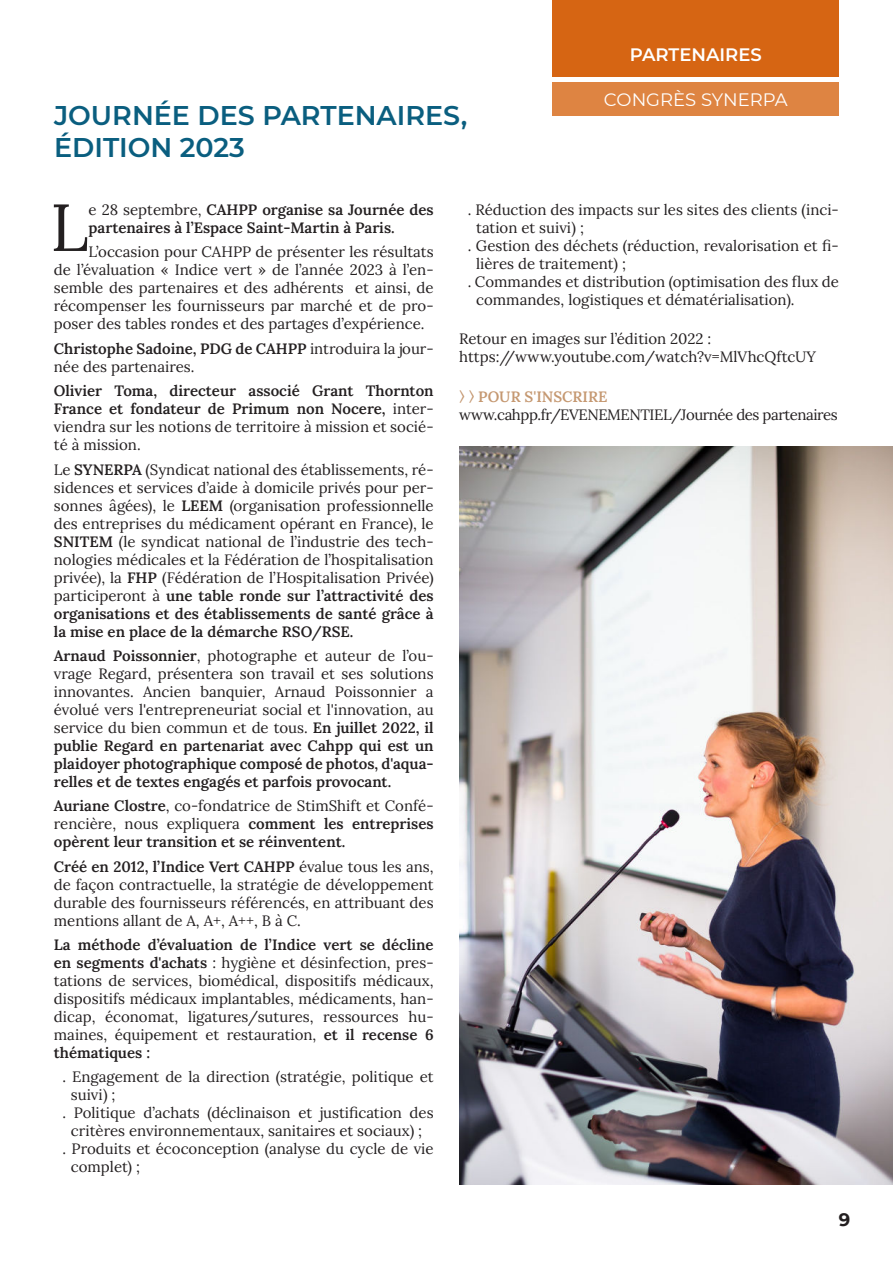
<style>
.page{position:relative;width:893px;height:1263px;background:#fff}
.page>*{position:absolute;margin:0;border:0;box-sizing:border-box;transform-origin:0 0}
.t1{font:66.45px "Lora";color:#231f20}
.t2{font:600 27px/32.4px "Montserrat";color:#0a5e7f}
.t3{font:18px "Montserrat";color:#fff}
.t4{font:600 18px "Montserrat";color:#fff}
.t5{font:700 18px "Montserrat";color:#231f20}
.t6{font:15px/18px "Lora";color:#231f20;text-align:justify}
.t7{font:600 15px/18px "Lora";color:#231f20;text-align:justify}
.t8{font:15px "Lora";letter-spacing:-.03em;color:#231f20}
.t9{font:600 15px "Lora";color:#c59871}
.s1{font-weight:400}
.s2{font-weight:600}
</style>
<div class="page">
<div style="left:553px;top:0;width:286px;height:76px;background:#d66513"></div>
<div style="left:553px;top:82px;width:286px;height:33px;background:#de8442"></div>
<img style="left:459px;top:446px;width:434px;height:738px">
<h2 class="t2" style="left:54px;top:99px;width:415px">JOURNÉE DES PARTENAIRES,<br>ÉDITION 2023</h2>
<p class="t4" style="left:630px;top:45px;width:133px">PARTENAIRES</p>
<p class="t3" style="left:604px;top:90px;width:185px">CONGRÈS SYNERPA</p>
<h1 class="t1" style="left:50px;top:189px;width:40px">L</h1>
<p class="t7" style="left:89px;top:201px;width:347px"><span class="s1">e 28 septembre,</span> CAHPP organise sa Journée des partenaires à l’Espace Saint-Martin à Paris.</p>
<p class="t6" style="left:54px;top:242px;width:381px;text-indent:35px">L’occasion pour CAHPP de présenter les résultats de l’évaluation « Indice vert » de l’année 2023 à l’en&shy;semble des partenaires et des adhérents et ainsi, de récompenser les fournisseurs par marché et de pro&shy;poser des tables rondes et des partages d’expérience.</p>
<p class="t6" style="left:54px;top:338px;width:381px"><span class="s2">Christophe Sadoine, PDG de CAHPP</span> introduira la jour&shy;née des partenaires.</p>
<p class="t7" style="left:54px;top:381px;width:381px">Olivier Toma, directeur associé Grant Thornton France et fondateur de Primum non Nocere, <span class="s1">inter&shy;viendra sur les notions de territoire à mission et socié&shy;té à mission.</span></p>
<p class="t6" style="left:54px;top:460px;width:381px">Le <span class="s2">SYNERPA</span> (Syndicat national des établissements, ré&shy;sidences et services d’aide à domicile privés pour per&shy;sonnes âgées), le <span class="s2">LEEM</span> (organisation professionnelle des entreprises du médicament opérant en France), le <span class="s2">SNITEM</span> (le syndicat national de l’industrie des tech&shy;nologies médicales et la Fédération de l’hospitalisation privée), la <span class="s2">FHP</span> (Fédération de l’Hospitalisation Privée) participeront à <span class="s2">une table ronde sur l’attractivité des organisations et des établissements de santé grâce à la mise en place de la démarche RSO/RSE.</span></p>
<p class="t6" style="left:54px;top:646px;width:381px"><span class="s2">Arnaud Poissonnier</span>, photographe et auteur de l’ou&shy;vrage Regard, présentera son travail et ses solutions innovantes. Ancien banquier, Arnaud Poissonnier a évolué vers l'entrepreneuriat social et l'innovation, au service du bien commun et de tous. <span class="s2">En juillet 2022, il publie Regard en partenariat avec Cahpp qui est un plaidoyer photographique composé de photos, d'aqua&shy;relles et de textes engagés et parfois provocant.</span></p>
<p class="t7" style="left:54px;top:797px;width:381px">Auriane Clostre<span class="s1">, co-fondatrice de StimShift et Confé&shy;rencière, nous expliquera</span> comment les entreprises opèrent leur transition et se réinventent.</p>
<p class="t6" style="left:54px;top:856px;width:381px"><span class="s2">Créé en 2012, l’Indice Vert CAHPP</span> évalue tous les ans, de façon contractuelle, la stratégie de développement durable des fournisseurs référencés, en attribuant des mentions allant de A, A+, A++, B à C.</p>
<p class="t6" style="left:54px;top:935px;width:381px"><span class="s2">La méthode d’évaluation de l’Indice vert se décline en segments d'achats</span> : hygiène et désinfection, pres&shy;tations de services, biomédical, dispositifs médicaux, dispositifs médicaux implantables, médicaments, han&shy;dicap, économat, ligatures/sutures, ressources hu&shy;maines, équipement et restauration, <span class="s2">et il recense 6 thématiques :</span></p>
<p class="t6" style="left:62px;top:1067px;width:373px">. Engagement de la direction (stratégie, politique et</p>
<p class="t6" style="left:71px;top:1085px;width:46px">suivi) ;</p>
<p class="t6" style="left:62px;top:1103px;width:373px">. Politique d’achats (déclinaison et justification des</p>
<p class="t6" style="left:71px;top:1121px;width:353px">critères environnementaux, sanitaires et sociaux) ;</p>
<p class="t6" style="left:62px;top:1139px;width:373px">. Produits et écoconception (analyse du cycle de vie</p>
<p class="t6" style="left:71px;top:1157px;width:71px">complet) ;</p>
<p class="t6" style="left:468px;top:200px;width:373px">. Réduction des impacts sur les sites des clients (inci-</p>
<p class="t6" style="left:476px;top:218px;width:109px">tation et suivi) ;</p>
<p class="t6" style="left:468px;top:236px;width:373px">. Gestion des déchets (réduction, revalorisation et fi-</p>
<p class="t6" style="left:476px;top:254px;width:151px">lières de traitement) ;</p>
<p class="t6" style="left:468px;top:272px;width:373px">. Commandes et distribution (optimisation des flux de</p>
<p class="t6" style="left:476px;top:290px;width:320px">commandes, logistiques et dématérialisation).</p>
<p class="t6" style="left:459px;top:329px;width:358px">Retour en images sur l’édition 2022 : https://www.youtube.com/watch?v=MlVhcQftcUY</p>
<p class="t9" style="left:459px;top:385px;width:150px">⟩ ⟩ POUR S'INSCRIRE</p>
<p class="t8" style="left:459px;top:403px;width:380px">www.cahpp.fr/EVENEMENTIEL/Journée des partenaires</p>
<p class="t5" style="left:839px;top:1210px;width:13px">9</p>
</div>
